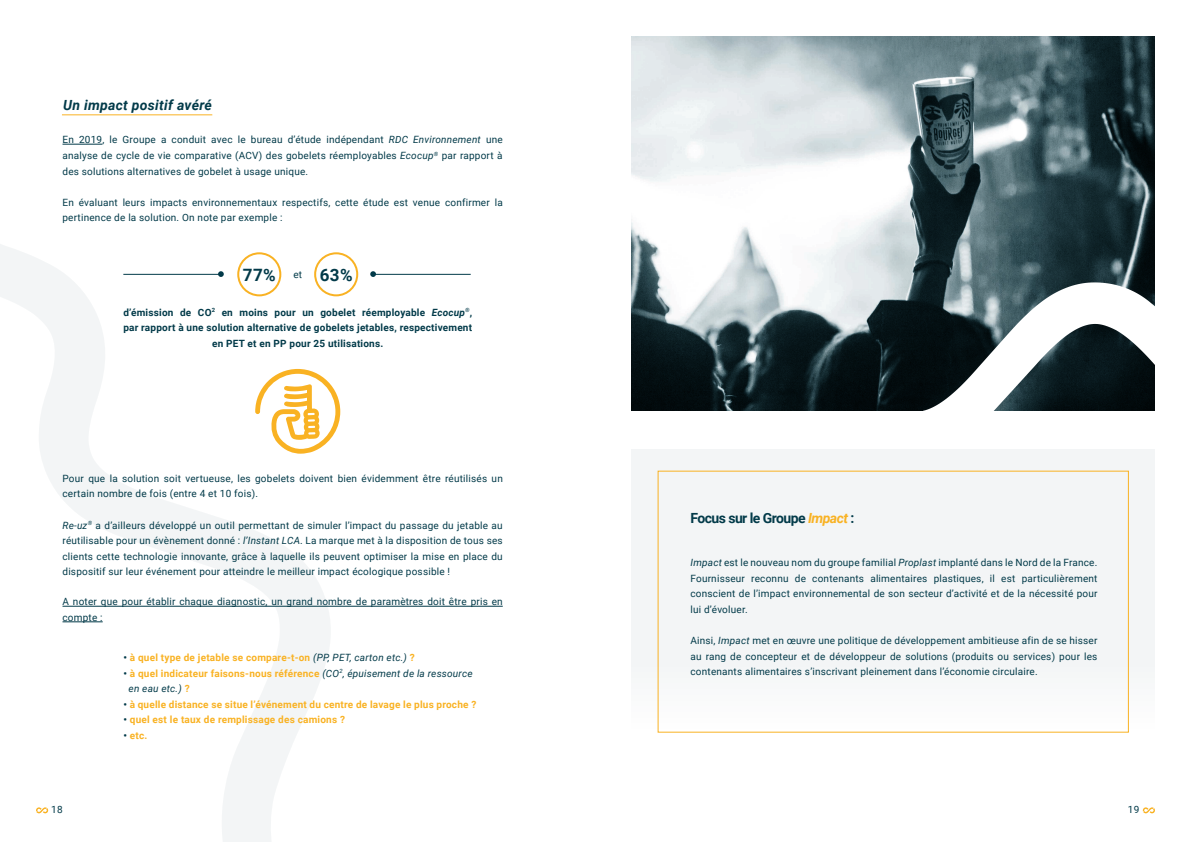
<style>
.page{position:relative;width:1191px;height:842px;background:#fff}
.page>*{position:absolute;margin:0;border:0;box-sizing:border-box;transform-origin:0 0}
.t1{font:700 17px "Roboto";color:#023a49}
.t2{font:700 14px "Roboto";letter-spacing:-.04em;color:#023a49}
.t3{font:italic 700 14px "Roboto";letter-spacing:.02em;color:#023a49}
.t4{font:10px/15.6px "Roboto";letter-spacing:.02em;color:#023a49;text-align:justify}
.t5{font:700 10px "Roboto";letter-spacing:.02em;color:#f9b223}
.t6{font:700 10px/15.6px "Roboto";letter-spacing:.02em;color:#023a49;text-align:center}
.t7{font:italic 10px "Roboto";letter-spacing:.02em;color:#023a49}
.s1{font-style:italic}
.s2{color:#023a49}
.s3{font-weight:400;font-style:italic;color:#023a49}
.s4{font-weight:700;font-style:normal;color:#f9b223}
.s5{font-style:italic;color:#f9b223}
</style>
<div class="page">
<div style="left:631px;top:449px;width:524px;height:305px;background:#f3f5f6"></div>
<hr style="left:62px;top:606px;width:441px;height:1px;background:#023a49">
<div style="left:314px;top:252px;width:44px;height:44px;border:2px solid #f9b223;border-radius:50%"></div>
<hr style="left:373px;top:274px;width:98px;height:1px;background:#023a49">
<svg style="left:370px;top:271px;width:6px;height:6px"></svg>
<svg style="left:332px;top:386px;width:8px;height:51px"></svg>
<svg style="left:0;top:114px;width:332px;height:728px"></svg>
<svg style="left:631px;top:36px;width:524px;height:374px"></svg>
<svg style="left:923px;top:282px;width:232px;height:129px"></svg>
<svg style="left:36px;top:807px;width:12px;height:6px"></svg>
<svg style="left:1142px;top:807px;width:13px;height:6px"></svg>
<p class="t3" style="left:63px;top:95px;width:150px">Un impact positif avéré</p>
<p class="t4" style="left:62px;top:132px;width:442px">En 2019, le Groupe a conduit avec le bureau d’étude indépendant <span class="s1">RDC Environnement</span> une analyse de cycle de vie comparative (ACV) des gobelets réemployables <span class="s1">Ecocup</span><sup>®</sup> par rapport à des solutions alternatives de gobelet à usage unique.</p>
<p class="t4" style="left:62px;top:194px;width:442px">En évaluant leurs impacts environnementaux respectifs, cette étude est venue confirmer la pertinence de la solution. On note par exemple :</p>
<p class="t1" style="left:243px;top:263px;width:34px">77%</p>
<p class="t4" style="left:293px;top:266px;width:10px">et</p>
<p class="t1" style="left:320px;top:263px;width:34px">63%</p>
<p class="t6" style="left:123px;top:304px;width:350px">d’émission de CO<sup>2</sup> en moins pour un gobelet réemployable <span class="s1">Ecocup</span><sup>®</sup>, par rapport à une solution alternative de gobelets jetables, respectivement en PET et en PP pour 25 utilisations.</p>
<p class="t4" style="left:62px;top:470px;width:442px">Pour que la solution soit vertueuse, les gobelets doivent bien évidemment être réutilisés un certain nombre de fois (entre 4 et 10 fois).</p>
<p class="t4" style="left:62px;top:517px;width:442px"><span class="s1">Re-uz</span><sup>®</sup> a d’ailleurs développé un outil permettant de simuler l’impact du passage du jetable au réutilisable pour un évènement donné : <span class="s1">l’Instant LCA</span>. La marque met à la disposition de tous ses clients cette technologie innovante, grâce à laquelle ils peuvent optimiser la mise en place du dispositif sur leur événement pour atteindre le meilleur impact écologique possible !</p>
<p class="t4" style="left:62px;top:594px;width:442px">A noter que pour établir chaque diagnostic, un grand nombre de paramètres doit être pris en compte :</p>
<p class="t5" style="left:123px;top:650px;width:293px"><span class="s2">•</span> à quel type de jetable se compare-t-on <span class="s3">(PP, PET, carton etc.)</span> ?</p>
<p class="t5" style="left:123px;top:666px;width:351px"><span class="s2">•</span> à quel indicateur faisons-nous référence <span class="s3">(CO</span><sup>2</sup><span class="s3">, épuisement de la ressource</span></p>
<p class="t7" style="left:129px;top:682px;width:63px">en eau etc.) <span class="s4">?</span></p>
<p class="t5" style="left:123px;top:697px;width:354px"><span class="s2">•</span> à quelle distance se situe l’événement du centre de lavage le plus proche ?</p>
<p class="t5" style="left:123px;top:713px;width:223px"><span class="s2">•</span> quel est le taux de remplissage des camions ?</p>
<p class="t5" style="left:123px;top:728px;width:25px"><span class="s2">•</span> etc.</p>
<p class="t2" style="left:690px;top:508px;width:165px">Focus sur le Groupe <span class="s5">Impact</span> :</p>
<p class="t4" style="left:690px;top:554px;width:408px"><span class="s1">Impact</span> est le nouveau nom du groupe familial <span class="s1">Proplast</span> implanté dans le Nord de la France.<br>Fournisseur reconnu de contenants alimentaires plastiques, il est particulièrement conscient de l’impact environnemental de son secteur d’activité et de la nécessité pour lui d’évoluer.</p>
<p class="t4" style="left:690px;top:632px;width:408px">Ainsi, <span class="s1">Impact</span> met en œuvre une politique de développement ambitieuse afin de se hisser au rang de concepteur et de développeur de solutions (produits ou services) pour les contenants alimentaires s’inscrivant pleinement dans l’économie circulaire.</p>
<p class="t4" style="left:51px;top:802px;width:13px">18</p>
<p class="t4" style="left:1128px;top:802px;width:13px">19</p>
</div>
